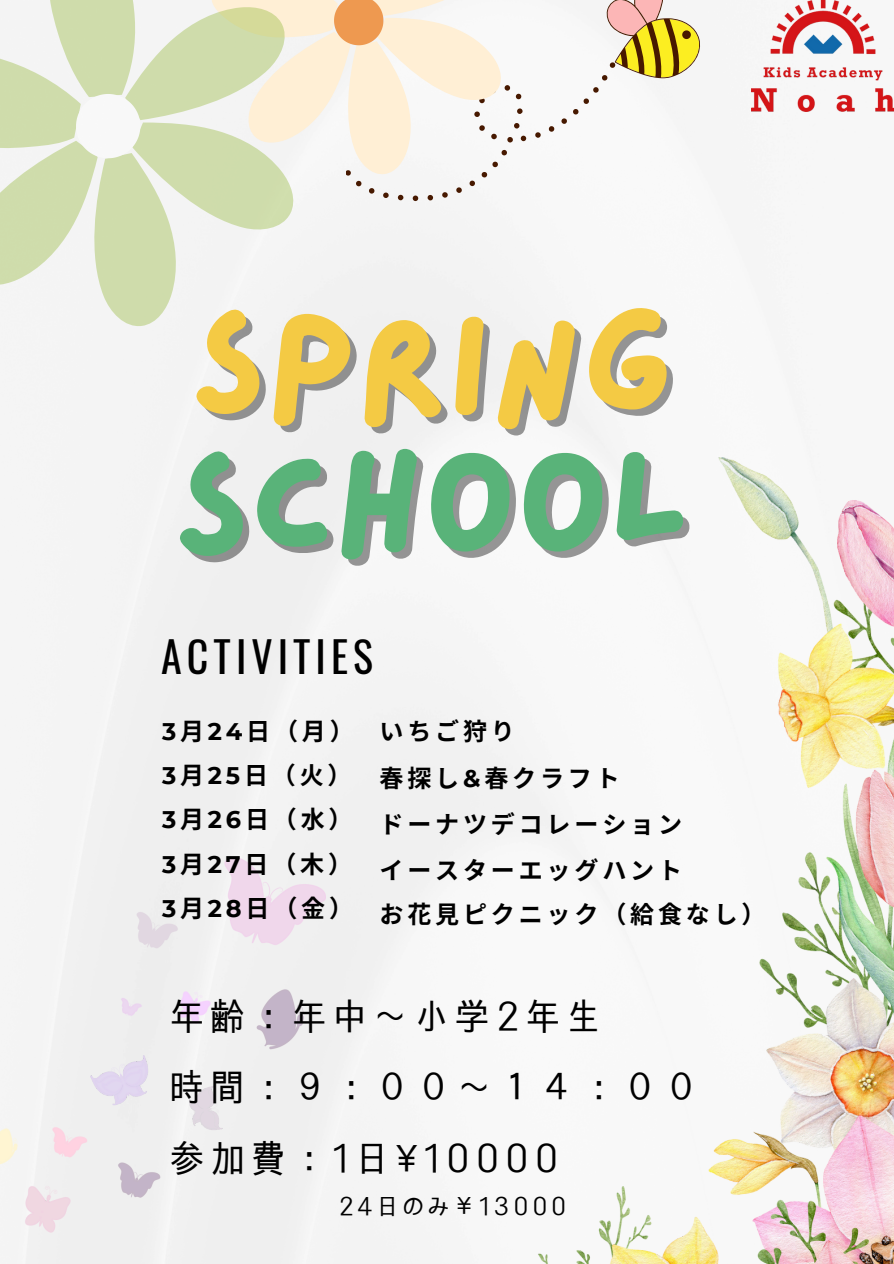
<style>
.page{position:relative;width:894px;height:1264px;background:#fff}
.page>*{position:absolute;margin:0;border:0;box-sizing:border-box;transform-origin:0 0}
.t1{font:143.25px "Lazydog";color:#f4ca44}
.t2{font:143.25px "Lazydog";color:#59b379}
.t3{font:42px "Oswald";letter-spacing:.12em;color:#000}
.t4{font:37.5px/70.8px "Smart Font UI Proportional";letter-spacing:.16em;color:#000}
.t5{font:700 24px/44.4px "Noto Sans CJ Ksc";letter-spacing:.16em;color:#000;text-align:justify}
.t6{font:24px "Smart Font UI Proportional";letter-spacing:.16em;color:#000}
.s1{font-family:"Montserrat"}
</style>
<div class="page">
<div style="left:0;top:111px;width:893px;height:746px;background:#f5f5f5"></div>
<img style="left:207px;top:458px;width:686px;height:805px">
<svg style="left:504px;top:0;width:198px;height:201px"></svg>
<img style="left:0;top:857px;width:325px;height:406px">
<svg style="left:0;top:0;width:504px;height:327px"></svg>
<img style="left:751px;top:0;width:142px;height:111px">
<p class="t1" style="left:189px;top:293px;width:485px">SPRING</p>
<p class="t2" style="left:173px;top:435px;width:519px">SCHOOL</p>
<h1 class="t3" style="left:161px;top:623px;width:213px">ACTIVITIES</h1>
<p class="t5" style="left:162px;top:707px;width:193px"><span class="s1">3</span>月<span class="s1">24</span>日（月）<span class="s1">3</span>月 <span class="s1">25</span>日（火）<span class="s1">3</span>月 <span class="s1">26</span>日（水）<span class="s1">3</span>月 <span class="s1">27</span>日（木）<span class="s1">3</span>月 <span class="s1">28</span>日（金）</p>
<p class="t5" style="left:379px;top:708px;width:137px">いちご狩り</p>
<h1 class="t5" style="left:379px;top:754px;width:242px">春探し<span class="s1">&amp;</span>春クラフト</h1>
<p class="t5" style="left:379px;top:800px;width:304px">ドーナツデコレーション</p>
<h4 class="t5" style="left:379px;top:846px;width:304px">イースターエッグハント</h4>
<h4 class="t5" style="left:379px;top:891px;width:387px">お花見ピクニック（給食なし）</h4>
<h4 class="t4" style="left:170px;top:980px;width:530px">年齢：年中〜小学2年生<br>時間：９：００〜１４：００参加費：1日¥10000</h4>
<h4 class="t6" style="left:338px;top:1193px;width:229px">24日のみ￥13000</h4>
</div>
